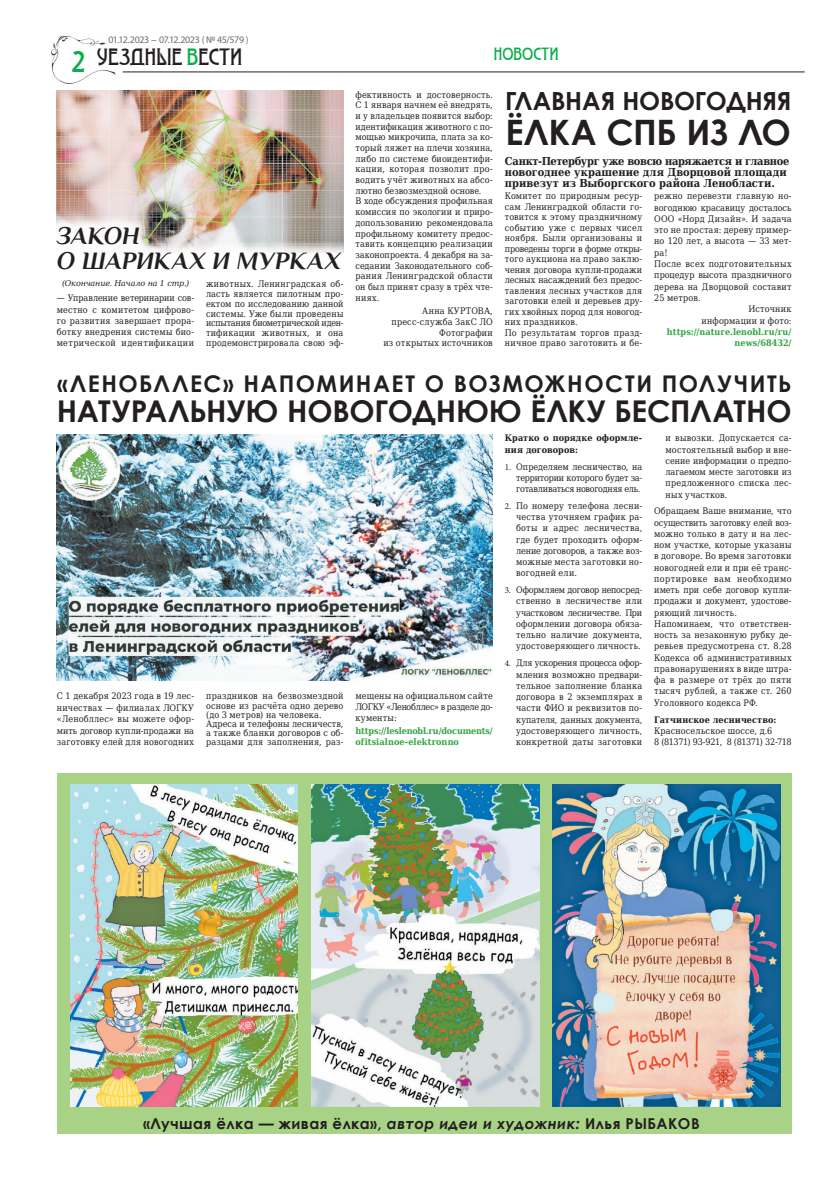
<style>
.page{position:relative;width:820px;height:1191px;background:#fff}
.page>*{position:absolute;margin:0;border:0;box-sizing:border-box;transform-origin:0 0}
.t1{font:700 35px "Century Gothic";letter-spacing:-.01em;color:#231f20}
.t2{font:700 30px "Century Gothic";letter-spacing:-.005em;color:#231f20}
.t3{font:italic 700 25px/25px "Philosopher";letter-spacing:.005em;color:#231f20}
.t4{font:700 25px "Century Gothic";letter-spacing:-.01em;color:#231f20}
.t5{font:24px "Modernist Three";color:#231f20}
.t6{font:700 23px "Century Gothic";letter-spacing:.065em;color:#231f20}
.t7{font:18px "Modernist Three";color:#0cae4c}
.t8{font:700 15px "Century Gothic";letter-spacing:.03em;color:#231f20}
.t9{font:700 11px/11px "DejaVu Serif Condensed";letter-spacing:-.01em;color:#231f20}
.t10{font:10px "Myriad Pro";letter-spacing:-.045em;color:#6c6d70}
.t11{font:9px/11.2px "DejaVu Serif Condensed";letter-spacing:.01em;color:#231f20;text-align:justify}
.t12{font:700 9px/11.3px "DejaVu Serif Condensed";color:#32a543;text-align:right}
.t13{font:700 9px/11.2px "DejaVu Serif Condensed";letter-spacing:.01em;color:#231f20}
.t14{font:9px "DejaVu Serif Condensed";letter-spacing:.03em;color:#231f20}
.t15{font:italic 8px "DejaVu Serif";letter-spacing:-.015em;color:#231f20}
.s1{font-family:"DejaVu Serif Condensed"}
.s2{font-size:32px;color:#0cae4c}
.s3{color:#0cae4c}
.s4{font-family:"Minion Pro"}
.s5{font-style:italic}
</style>
<div class="page">
<img style="left:51px;top:36px;width:64px;height:48px">
<hr style="left:123px;top:71px;width:681px;height:1px;background:#231f20">
<div style="left:57px;top:773px;width:734px;height:361px;background:#a8d386"></div>
<img style="left:70px;top:784px;width:228px;height:322px">
<img style="left:311px;top:784px;width:228px;height:322px">
<img style="left:552px;top:784px;width:228px;height:322px">
<img style="left:57px;top:436px;width:435px;height:244px">
<img style="left:57px;top:91px;width:286px;height:123px">
<div style="left:43px;top:214px;width:311px;height:70px;background:#fff;opacity:.89"></div>
<p class="t10" style="left:108px;top:34px;width:142px">01.12.2023 <span class="s1">‒</span> 07.12.2023 ( № 45/579 )</p>
<h3 class="t5" style="left:71px;top:41px;width:172px"><span class="s2">2</span> УЕЗДНЫЕ <span class="s3">В</span>ЕСТИ</h3>
<h3 class="t3" style="left:57px;top:223px;width:285px">ЗАКОН<br>О ШАРИКАХ И МУРКАХ</h3>
<p class="t15" style="left:62px;top:277px;width:129px">(Окончание. Начало на 1 стр.)</p>
<p class="t11" style="left:57px;top:292px;width:139px">— Управление ветеринарии сов&shy;местно с комитетом цифрово&shy;го развития завершает прора&shy;ботку внедрения системы био&shy;метрической идентификации</p>
<p class="t11" style="left:206px;top:278px;width:139px;line-height:9.9px">животных. Ленинградская об&shy;ласть является пилотным про&shy;ектом по исследованию данной системы. Уже были проведены испытания биометрической иден&shy;тификации животных, и она продемонстрировала свою эф-</p>
<h3 class="t7" style="left:493px;top:42px;width:66px">НОВОСТИ</h3>
<p class="t11" style="left:355px;top:89px;width:139px;line-height:10.7px;text-align:left">фективность и достоверность.<br>С 1 января начнем её внедрять, и у владельцев появится выбор: идентификация животного с по&shy;мощью микрочипа, плата за ко&shy;торый ляжет на плечи хозяина, либо по системе биоидентифи&shy;кации, которая позволит про&shy;водить учёт животных на абсо&shy;лютно безвозмездной основе.<br>В ходе обсуждения профильная комиссия по экологии и приро&shy;допользованию рекомендовала профильному комитету предос&shy;тавить концепцию реализации законопроекта. 4 декабря на за&shy;седании Законодательного соб&shy;рания Ленинградской области он был принят сразу в трёх чте&shy;ниях.</p>
<p class="t11" style="left:383px;top:305px;width:111px;line-height:10.7px;text-align:right">Анна КУРТОВА, пресс-служба ЗакС ЛО<br>Фотографии<br>из открытых источников</p>
<h3 class="t4" style="left:505px;top:81px;width:288px">ГЛАВНАЯ НОВОГОДНЯЯ</h3>
<h1 class="t1" style="left:505px;top:105px;width:287px">ЁЛКА СПБ ИЗ ЛО</h1>
<p class="t9" style="left:504px;top:156px;width:286px">Санкт-Петербург уже вовсю наряжается и главное новогоднее украшение для Дворцовой площади привезут из Выборгского района Ленобласти.</p>
<p class="t11" style="left:504px;top:190px;width:139px;line-height:10.5px;text-align:left">Комитет по природным ресур&shy;сам Ленинградкой области го&shy;товится к этому праздничному событию уже с первых чисел ноября. Были организованы и проведены торги в форме откры&shy;того аукциона на право заклю&shy;чения договора купли-продажи лесных насаждений без предос&shy;тавления лесных участков для заготовки елей и деревьев дру&shy;гих хвойных пород для новогод&shy;них праздников.<br>По результатам торгов празд&shy;ничное право заготовить и бе-</p>
<p class="t11" style="left:654px;top:190px;width:139px">режно перевезти главную но-</p>
<p class="t11" style="left:654px;top:201px;width:139px">вогоднюю красавицу досталось</p>
<p class="t11" style="left:654px;top:213px;width:139px">ООО «Норд Дизайн». И задача</p>
<p class="t11" style="left:654px;top:224px;width:139px">это не простая: дереву пример-</p>
<p class="t11" style="left:654px;top:235px;width:139px">но 120 лет, а высота — 33 мет-</p>
<p class="t11" style="left:654px;top:247px;width:15px">ра!</p>
<p class="t14" style="left:654px;top:257px;width:139px">После всех подготовительных</p>
<p class="t11" style="left:654px;top:269px;width:139px">процедур высота праздничного</p>
<p class="t11" style="left:654px;top:281px;width:139px">дерева на Дворцовой составит</p>
<p class="t11" style="left:654px;top:292px;width:48px">25 метров.</p>
<p class="t11" style="left:748px;top:303px;width:45px">Источник</p>
<p class="t11" style="left:701px;top:315px;width:92px">информации и фото:</p>
<p class="t12" style="left:666px;top:326px;width:126px">https://nature.lenobl.ru/ru/ news/68432/</p>
<h3 class="t6" style="left:57px;top:366px;width:735px">«ЛЕНОБЛЛЕС» НАПОМИНАЕТ О ВОЗМОЖНОСТИ ПОЛУЧИТЬ</h3>
<h2 class="t2" style="left:57px;top:388px;width:736px">НАТУРАЛЬНУЮ НОВОГОДНЮЮ ЁЛКУ БЕСПЛАТНО</h2>
<p class="t11" style="left:57px;top:690px;width:139px">С 1 декабря 2023 года в 19 лес&shy;ничествах — филиалах ЛОГКУ «Ленобллес» вы можете офор&shy;мить договор купли-продажи на заготовку елей для новогодних</p>
<p class="t11" style="left:206px;top:691px;width:139px;line-height:9.1px;text-align:left">праздников на безвозмездной основе из расчёта одно дерево (до 3 метров) на человека.<br>Адреса и телефоны лесничеств, а также бланки договоров с об&shy;разцами для заполнения, раз-</p>
<p class="t11" style="left:355px;top:690px;width:139px;line-height:10.6px">мещены на официальном сайте ЛОГКУ «Ленобллес» в разделе до&shy;кументы:</p>
<p class="t12" style="left:355px;top:725px;width:139px;text-align:left">https://leslenobl.ru/documents/ ofitsialnoe-elektronno</p>
<p class="t13" style="left:504px;top:432px;width:139px">Кратко о порядке оформле&shy;ния договоров:</p>
<p class="t11" style="left:516px;top:460px;width:127px;text-indent:-11px"><span class="s4">1.</span> Определяем лесничество, на территории которого будет за&shy;готавливаться новогодняя ель.</p>
<p class="t11" style="left:516px;top:500px;width:127px;text-indent:-11px"><span class="s4">2.</span> По номеру телефона лесни&shy;чества уточняем график ра&shy;боты и адрес лесничества, где будет проходить оформ&shy;ление договоров, а также воз&shy;можные места заготовки но&shy;вогодней ели.</p>
<p class="t11" style="left:516px;top:584px;width:127px;text-indent:-11px"><span class="s4">3.</span> Оформляем договор непосред&shy;ственно в лесничестве или участковом лесничестве. При оформлении договора обяза&shy;тельно наличие документа, удостоверяющего личность.</p>
<p class="t11" style="left:516px;top:657px;width:127px;text-indent:-11px"><span class="s4">4.</span> Для ускорения процесса офор&shy;мления возможно предвари&shy;тельное заполнение бланка договора в 2 экземплярах в части ФИО и реквизитов по&shy;купателя, данных документа, удостоверяющего личность, конкретной даты заготовки</p>
<p class="t11" style="left:665px;top:432px;width:127px">и вывозки. Допускается са&shy;мостоятельный выбор и вне&shy;сение информации о предпо&shy;лагаемом месте заготовки из предложенного списка лес&shy;ных участков.</p>
<p class="t11" style="left:654px;top:505px;width:139px;text-align:left">Обращаем Ваше внимание, что осуществить заготовку елей воз&shy;можно только в дату и на лес&shy;ном участке, которые указаны в договоре. Во время заготовки новогодней ели и при её транс&shy;портировке вам необходимо иметь при себе договор купли&shy;продажи и документ, удостове&shy;ряющий личность.<br>Напоминаем, что ответствен&shy;ность за незаконную рубку де&shy;ревьев предусмотрена ст. 8.28<br>Кодекса об административных правонарушениях в виде штра&shy;фа в размере от трёх до пяти тысяч рублей, а также ст. 260<br>Уголовного кодекса РФ.</p>
<p class="t13" style="left:654px;top:713px;width:124px">Гатчинское лесничество:</p>
<p class="t11" style="left:654px;top:724px;width:139px">Красносельское шоссе, д.6<br>8 (81371) 93-921, 8 (81371) 32-718</p>
<h3 class="t8" style="left:143px;top:1111px;width:558px">«Лучшая ёлка — живая ёлка», <span class="s5">автор идеи и художник:</span> Илья РЫБАКОВ</h3>
</div>
